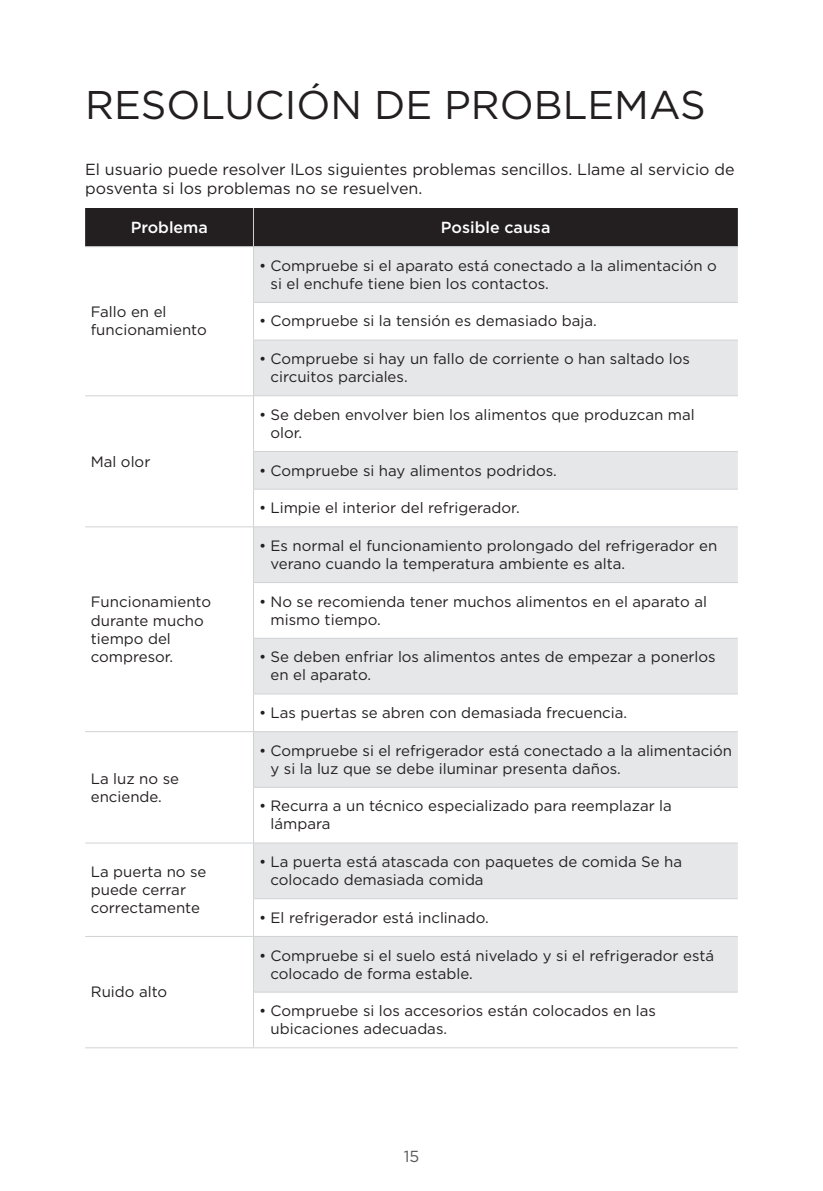
<style>
.page{position:relative;width:823px;height:1191px;background:#fff}
.page>*{position:absolute;margin:0;border:0;box-sizing:border-box;transform-origin:0 0}
.大标题{font:40px "Gotham";color:#231f20}
.正文{font:16px/19.2px "Gotham";color:#231f20}
._8pt表标题白色字{font:500 16px "Gotham";color:#fff}
.t1{font:16px "Gotham";color:#57585a}
.表7_5pt内容{font:15px/18px "Gotham";color:#231f20}
</style>
<div class="page">
<div style="left:85px;top:208px;width:652px;height:38px;background:#231f20"></div>
<svg style="left:254px;top:247px;width:483px;height:744px;fill:#e6e7e9"></svg>
<hr style="left:85px;top:1047px;width:168px;height:1px;background:#d1d2d4">
<hr style="left:253px;top:208px;width:1px;height:38px;background:#d1d2d4">
<hr style="left:85px;top:246px;width:168px;height:1px;background:#d1d2d4">
<hr style="left:253px;top:246px;width:484px;height:1px;background:#d1d2d4">
<hr style="left:253px;top:247px;width:1px;height:55px;background:#d1d2d4">
<hr style="left:253px;top:302px;width:484px;height:1px;background:#d1d2d4">
<hr style="left:253px;top:303px;width:1px;height:37px;background:#d1d2d4">
<hr style="left:253px;top:340px;width:484px;height:1px;background:#d1d2d4">
<hr style="left:253px;top:340px;width:1px;height:55px;background:#d1d2d4">
<hr style="left:85px;top:395px;width:168px;height:1px;background:#d1d2d4">
<hr style="left:253px;top:395px;width:484px;height:1px;background:#d1d2d4">
<hr style="left:253px;top:396px;width:1px;height:55px;background:#d1d2d4">
<hr style="left:253px;top:451px;width:484px;height:1px;background:#d1d2d4">
<hr style="left:253px;top:452px;width:1px;height:37px;background:#d1d2d4">
<hr style="left:253px;top:489px;width:484px;height:1px;background:#d1d2d4">
<hr style="left:253px;top:489px;width:1px;height:37px;background:#d1d2d4">
<hr style="left:85px;top:526px;width:168px;height:1px;background:#d1d2d4">
<hr style="left:253px;top:526px;width:484px;height:1px;background:#d1d2d4">
<hr style="left:253px;top:527px;width:1px;height:55px;background:#d1d2d4">
<hr style="left:253px;top:582px;width:484px;height:1px;background:#d1d2d4">
<hr style="left:253px;top:583px;width:1px;height:55px;background:#d1d2d4">
<hr style="left:253px;top:638px;width:484px;height:1px;background:#d1d2d4">
<hr style="left:253px;top:638px;width:1px;height:55px;background:#d1d2d4">
<hr style="left:253px;top:693px;width:484px;height:1px;background:#d1d2d4">
<hr style="left:253px;top:694px;width:1px;height:37px;background:#d1d2d4">
<hr style="left:85px;top:731px;width:168px;height:1px;background:#d1d2d4">
<hr style="left:253px;top:731px;width:484px;height:1px;background:#d1d2d4">
<hr style="left:253px;top:732px;width:1px;height:55px;background:#d1d2d4">
<hr style="left:253px;top:787px;width:484px;height:1px;background:#d1d2d4">
<hr style="left:253px;top:787px;width:1px;height:55px;background:#d1d2d4">
<hr style="left:85px;top:842px;width:168px;height:1px;background:#d1d2d4">
<hr style="left:253px;top:842px;width:484px;height:1px;background:#d1d2d4">
<hr style="left:253px;top:843px;width:1px;height:55px;background:#d1d2d4">
<hr style="left:253px;top:898px;width:484px;height:1px;background:#d1d2d4">
<hr style="left:253px;top:899px;width:1px;height:37px;background:#d1d2d4">
<hr style="left:85px;top:936px;width:168px;height:1px;background:#d1d2d4">
<hr style="left:253px;top:936px;width:484px;height:1px;background:#d1d2d4">
<hr style="left:253px;top:936px;width:1px;height:56px;background:#d1d2d4">
<hr style="left:253px;top:991px;width:484px;height:1px;background:#d1d2d4">
<hr style="left:253px;top:992px;width:1px;height:55px;background:#d1d2d4">
<hr style="left:253px;top:1047px;width:484px;height:1px;background:#d1d2d4">
<p class="大标题" style="left:85px;top:79px;width:621px">RESOLUCIÓN DE PROBLEMAS</p>
<p class="正文" style="left:85px;top:159px;width:650px">El usuario puede resolver lLos siguientes problemas sencillos. Llame al servicio de posventa si los problemas no se resuelven.</p>
<p class="_8pt表标题白色字" style="left:131px;top:217px;width:79px">Problema</p>
<p class="_8pt表标题白色字" style="left:440px;top:217px;width:111px">Posible causa</p>
<p class="表7_5pt内容" style="left:91px;top:303px;width:117px">Fallo en el funcionamiento</p>
<p class="表7_5pt内容" style="left:91px;top:452px;width:61px">Mal olor</p>
<p class="表7_5pt内容" style="left:91px;top:593px;width:122px">Funcionamiento durante mucho tiempo del compresor.</p>
<p class="表7_5pt内容" style="left:91px;top:769px;width:90px">La luz no se enciende.</p>
<p class="表7_5pt内容" style="left:270px;top:256px;width:447px;text-indent:-11px">• Compruebe si el aparato está conectado a la alimentación o si el enchufe tiene bien los contactos.</p>
<p class="表7_5pt内容" style="left:259px;top:312px;width:339px">• Compruebe si la tensión es demasiado baja.</p>
<p class="表7_5pt内容" style="left:270px;top:349px;width:421px;text-indent:-11px">• Compruebe si hay un fallo de corriente o han saltado los circuitos parciales.</p>
<p class="表7_5pt内容" style="left:270px;top:405px;width:425px;text-indent:-11px">• Se deben envolver bien los alimentos que produzcan mal olor.</p>
<p class="表7_5pt内容" style="left:259px;top:461px;width:299px">• Compruebe si hay alimentos podridos.</p>
<p class="表7_5pt内容" style="left:259px;top:498px;width:262px">• Limpie el interior del refrigerador.</p>
<p class="表7_5pt内容" style="left:270px;top:536px;width:448px;text-indent:-11px">• Es normal el funcionamiento prolongado del refrigerador en verano cuando la temperatura ambiente es alta.</p>
<p class="表7_5pt内容" style="left:270px;top:592px;width:437px;text-indent:-11px">• No se recomienda tener muchos alimentos en el aparato al mismo tiempo.</p>
<p class="表7_5pt内容" style="left:270px;top:647px;width:446px;text-indent:-11px">• Se deben enfriar los alimentos antes de empezar a ponerlos en el aparato.</p>
<p class="表7_5pt内容" style="left:259px;top:703px;width:369px">• Las puertas se abren con demasiada frecuencia.</p>
<p class="表7_5pt内容" style="left:270px;top:741px;width:463px;text-indent:-11px">• Compruebe si el refrigerador está conectado a la alimentación y si la luz que se debe iluminar presenta daños.</p>
<p class="表7_5pt内容" style="left:270px;top:797px;width:402px;text-indent:-11px">• Recurra a un técnico especializado para reemplazar la lámpara</p>
<p class="表7_5pt内容" style="left:91px;top:862px;width:117px">La puerta no se puede cerrar correctamente</p>
<p class="表7_5pt内容" style="left:270px;top:852px;width:413px;text-indent:-11px">• La puerta está atascada con paquetes de comida Se ha colocado demasiada comida</p>
<p class="表7_5pt内容" style="left:259px;top:908px;width:231px">• El refrigerador está inclinado.</p>
<p class="表7_5pt内容" style="left:91px;top:982px;width:78px">Ruido alto</p>
<p class="表7_5pt内容" style="left:270px;top:946px;width:445px;text-indent:-11px">• Compruebe si el suelo está nivelado y si el refrigerador está colocado de forma estable.</p>
<p class="表7_5pt内容" style="left:270px;top:1001px;width:386px;text-indent:-11px">• Compruebe si los accesorios están colocados en las ubicaciones adecuadas.</p>
<p class="t1" style="left:403px;top:1146px;width:17px">15</p>
</div>
